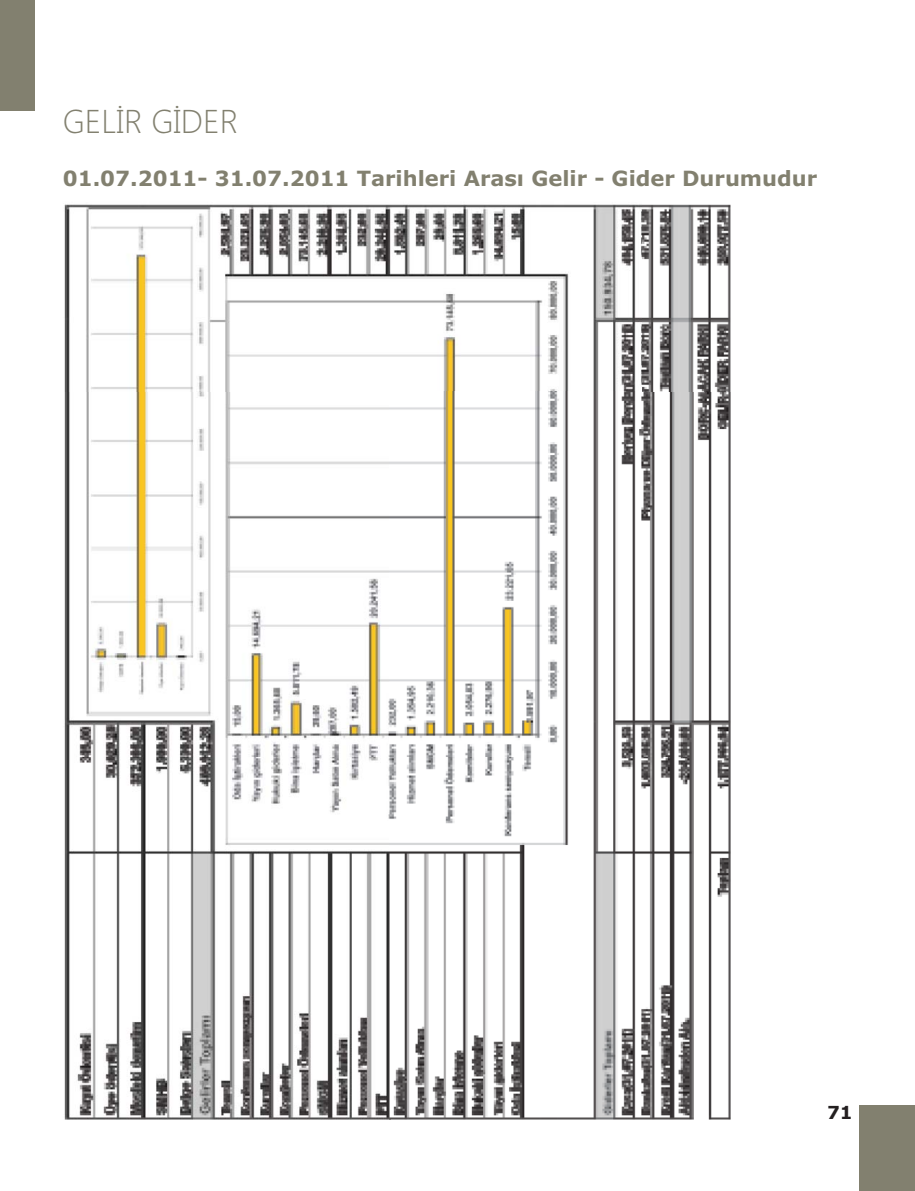
<style>
.page{position:relative;width:915px;height:1191px;background:#fff}
.page>*{position:absolute;margin:0;border:0;box-sizing:border-box;transform-origin:0 0}
.t1{font:300 33px "Segoe UI";color:#82806f}
.t2{font:700 21px "Verdana";color:#82806f}
.t3{font:700 18px "Verdana";color:#231f20}
</style>
<div class="page">
<img style="left:64px;top:204px;width:667px;height:915px">
<div style="left:0;top:0;width:34px;height:111px;background:#82806f"></div>
<div style="left:859px;top:1105px;width:55px;height:85px;background:#82806f"></div>
<h1 class="t1" style="left:63px;top:110px;width:177px">GELÝR GÝDER</h1>
<p class="t2" style="left:63px;top:170px;width:755px">01.07.2011 31.07.2011 Tarihleri Arasý Gelir Gider Durumudur</p>
<p class="t2" style="left:197px;top:170px;width:12px">-</p>
<p class="t2" style="left:594px;top:170px;width:12px">-</p>
<p class="t3" style="left:826px;top:1105px;width:27px">71</p>
</div>
